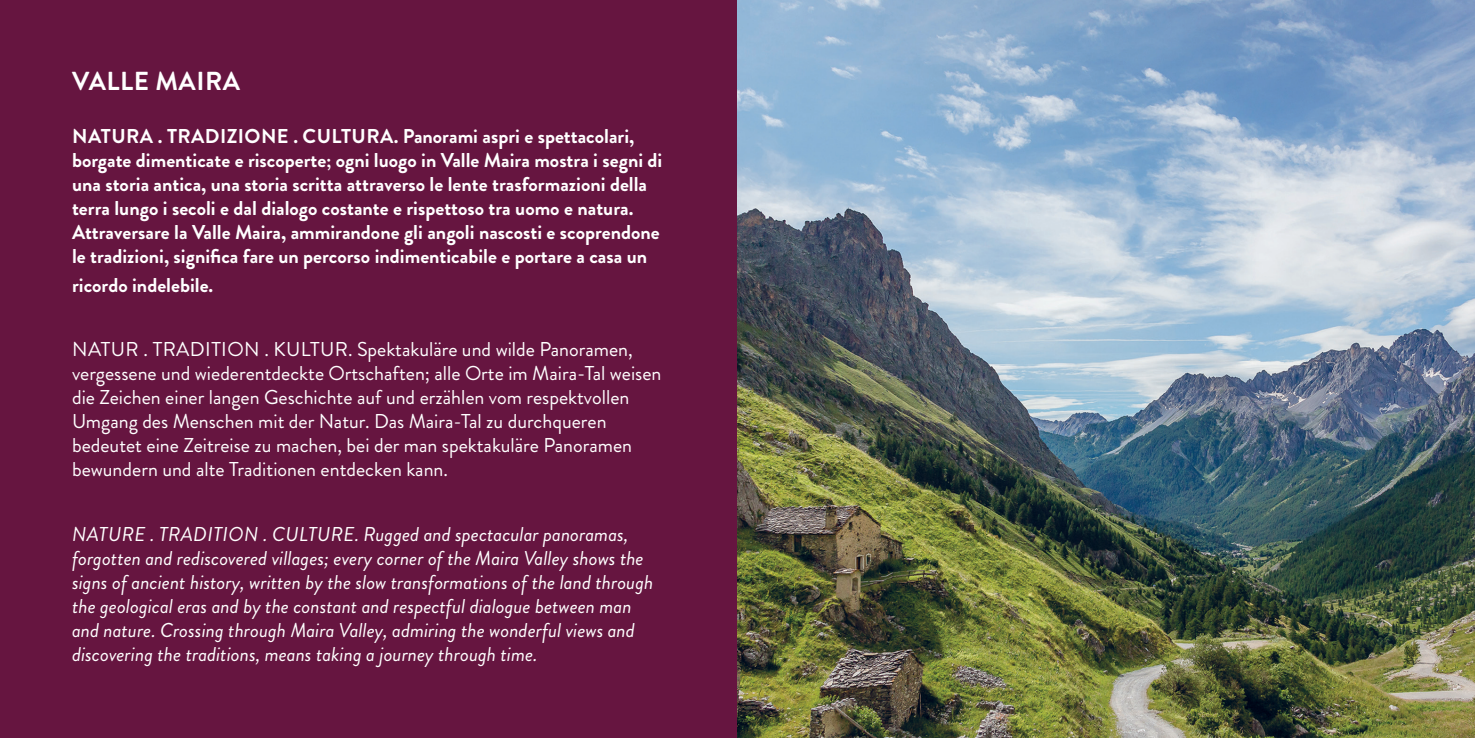
<style>
.page{position:relative;width:1475px;height:738px;background:#fff}
.page>*{position:absolute;margin:0;border:0;box-sizing:border-box;transform-origin:0 0}
.t1{font:700 26px "Brandon Grotesque";letter-spacing:.02em;color:#fff}
.t2{font:700 20px/24px "Brandon Grotesque";color:#fff}
.t3{font:italic 20px/24px "Brandon Grotesque";color:#fff}
.t4{font:20px/24px "Brandon Grotesque";color:#fff}
</style>
<div class="page">
<div style="left:0;top:0;width:737px;height:737px;background:#661540"></div>
<img style="left:737px;top:0;width:737px;height:737px">
<p class="t1" style="left:72px;top:63px;width:169px">VALLE MAIRA</p>
<p class="t2" style="left:72px;top:124px;width:592px">NATURA . TRADIZIONE . CULTURA. Panorami aspri e spettacolari, borgate dimenticate e riscoperte; ogni luogo in Valle Maira mostra i segni di una storia antica, una storia scritta attraverso le lente trasformazioni della terra lungo i secoli e dal dialogo costante e rispettoso tra uomo e natura.<br>Attraversare la Valle Maira, ammirandone gli angoli nascosti e scoprendone le tradizioni, significa fare un percorso indimenticabile e portare a casa un</p>
<p class="t2" style="left:72px;top:273px;width:143px">ricordo indelebile.</p>
<p class="t4" style="left:72px;top:337px;width:590px">NATUR . TRADITION . KULTUR. Spektakuläre und wilde Panoramen, vergessene und wiederentdeckte Ortschaften; alle Orte im Maira-Tal weisen die Zeichen einer langen Geschichte auf und erzählen vom respektvollen Umgang des Menschen mit der Natur. Das Maira-Tal zu durchqueren</p>
<p class="t4" style="left:72px;top:433px;width:561px">bedeutet eine Zeitreise zu machen, bei der man spektakuläre Panoramen bewundern und alte Traditionen entdecken kann.</p>
<p class="t3" style="left:72px;top:521px;width:582px">NATURE . TRADITION . CULTURE. Rugged and spectacular panoramas, forgotten and rediscovered villages; every corner of the Maira Valley shows the signs of ancient history, written by the slow transformations of the land through the geological eras and by the constant and respectful dialogue between man and nature. Crossing through Maira Valley, admiring the wonderful views and discovering the traditions, means taking a journey through time.</p>
</div>
